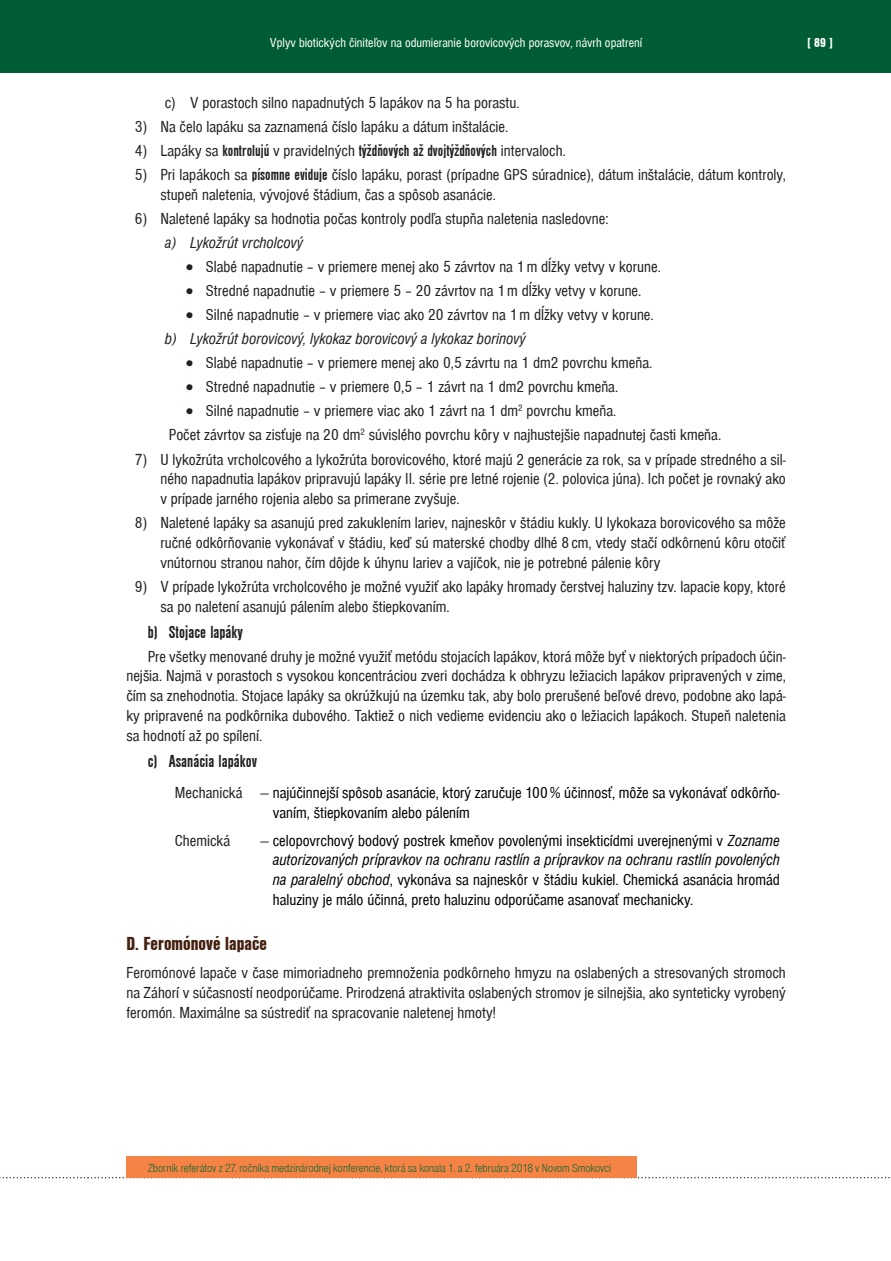
<style>
.page{position:relative;width:891px;height:1261px;background:#fff}
.page>*{position:absolute;margin:0;border:0;box-sizing:border-box;transform-origin:0 0}
.Nadpis_2{font:900 condensed 19.5px "Nimbus Sans DEE";color:#44200f}
.t1{font:700 condensed 18px "Nimbus Sans DEE";color:#231f20}
.Odstavec_-_odsadený{font:condensed 16.5px/19.8px "Nimbus Sans DEE";color:#231f20;text-align:justify}
.Odrazka_normal{font:condensed 16.5px/19.8px "Nimbus Sans DEE";color:#000}
.t2{font:italic condensed 16.5px "Nimbus Sans DEE";color:#231f20}
.t3{font:700 condensed 16.5px "Nimbus Sans DEE";color:#231f20}
.t4{font:condensed 13.5px "Nimbus Sans DEE";color:#fff}
.t5{font:900 condensed 13.5px "Nimbus Sans DEE";color:#fff}
.t6{font:300 condensed 12px "Nimbus Sans DEE";color:#00652e}
.s1{font-weight:400}
.s2{font-weight:700}
.s3{font-family:"Lido STFCE";font-stretch:normal}
.s4{font-style:italic}
</style>
<div class="page">
<svg style="left:0;top:1177px;width:890px;height:1px"></svg>
<div style="left:126px;top:1155px;width:511px;height:22px;background:#f58345"></div>
<div style="left:0;top:0;width:890px;height:73px;background:#005d33"></div>
<p class="t4" style="left:270px;top:35px;width:374px">Vplyv biotických činiteľov na odumieranie borovicových porasvov, návrh opatrení</p>
<p class="t5" style="left:807px;top:35px;width:27px">[ 89 ]</p>
<p class="Odstavec_-_odsadený" style="left:165px;top:93px;width:356px">c) V porastoch silno napadnutých 5 lapákov na 5 ha porastu.</p>
<p class="Odstavec_-_odsadený" style="left:135px;top:117px;width:375px">3) Na čelo lapáku sa zaznamená číslo lapáku a dátum inštalácie.</p>
<p class="t3" style="left:135px;top:141px;width:432px"><span class="s1">4) Lapáky sa</span> kontrolujú <span class="s1">v pravidelných</span> týždňových až dvojtýždňových <span class="s1">intervaloch.</span></p>
<p class="Odstavec_-_odsadený" style="left:160px;top:165px;width:627px;text-indent:-26px">5) Pri lapákoch sa <span class="s2">písomne eviduje</span> číslo lapáku, porast (prípadne GPS súradnice), dátum inštalácie, dátum kontroly, stupeň naletenia, vývojové štádium, čas a spôsob asanácie.</p>
<p class="Odstavec_-_odsadený" style="left:135px;top:209px;width:475px">6) Naletené lapáky sa hodnotia počas kontroly podľa stupňa naletenia nasledovne:</p>
<p class="t2" style="left:165px;top:233px;width:140px">a) Lykožrút vrcholcový</p>
<p class="Odstavec_-_odsadený" style="left:186px;top:257px;width:476px">• Slabé napadnutie – v priemere menej ako 5 závrtov na 1m dĺžky vetvy v korune.</p>
<p class="Odstavec_-_odsadený" style="left:186px;top:281px;width:457px">• Stredné napadnutie – v priemere 5 – 20 závrtov na 1m dĺžky vetvy v korune.</p>
<p class="Odstavec_-_odsadený" style="left:186px;top:305px;width:469px">• Silné napadnutie – v priemere viac ako 20 závrtov na 1m dĺžky vetvy v korune.</p>
<p class="t2" style="left:165px;top:330px;width:362px">b) Lykožrút borovicový, lykokaz borovicový a lykokaz borinový</p>
<p class="Odstavec_-_odsadený" style="left:186px;top:353px;width:468px">• Slabé napadnutie – v priemere menej ako 0,5 závrtu na 1 dm2 povrchu kmeňa.</p>
<p class="Odstavec_-_odsadený" style="left:186px;top:377px;width:434px">• Stredné napadnutie – v priemere 0,5 – 1 závrt na 1 dm2 povrchu kmeňa.</p>
<p class="Odstavec_-_odsadený" style="left:186px;top:401px;width:432px">• Silné napadnutie – v priemere viac ako 1 závrt na 1 dm<sup>2</sup> povrchu kmeňa.</p>
<p class="Odstavec_-_odsadený" style="left:169px;top:425px;width:553px">Počet závrtov sa zisťuje na 20 dm<sup>2</sup> súvislého povrchu kôry v najhustejšie napadnutej časti kmeňa.</p>
<p class="Odstavec_-_odsadený" style="left:160px;top:449px;width:627px;text-indent:-26px">7) U lykožrúta vrcholcového a lykožrúta borovicového, ktoré majú 2 generácie za rok, sa v prípade stredného a sil&shy;ného napadnutia lapákov pripravujú lapáky II. série pre letné rojenie (2. polovica júna). Ich počet je rovnaký ako v prípade jarného rojenia alebo sa primerane zvyšuje.</p>
<p class="Odstavec_-_odsadený" style="left:160px;top:513px;width:627px;text-indent:-26px">8) Naletené lapáky sa asanujú pred zakuklením lariev, najneskôr v štádiu kukly. U lykokaza borovicového sa môže ručné odkôrňovanie vykonávať v štádiu, keď sú materské chodby dlhé 8 cm, vtedy stačí odkôrnenú kôru otočiť vnútornou stranou nahor, čím dôjde k úhynu lariev a vajíčok, nie je potrebné pálenie kôry</p>
<p class="Odstavec_-_odsadený" style="left:160px;top:577px;width:627px;text-indent:-26px">9) V prípade lykožrúta vrcholcového je možné využiť ako lapáky hromady čerstvej haluziny tzv. lapacie kopy, ktoré sa po naletení asanujú pálením alebo štiepkovaním.</p>
<p class="t1" style="left:148px;top:622px;width:97px">b) Stojace lapáky</p>
<p class="Odstavec_-_odsadený" style="left:126px;top:646px;width:661px;text-indent:21px">Pre všetky menované druhy je možné využiť metódu stojacích lapákov, ktorá môže byť v niektorých prípadoch účin&shy;nejšia. Najmä v porastoch s vysokou koncentráciou zveri dochádza k obhryzu ležiacich lapákov pripravených v zime, čím sa znehodnotia. Stojace lapáky sa okrúžkujú na územku tak, aby bolo prerušené beľové drevo, podobne ako lapá&shy;ky pripravené na podkôrnika dubového. Taktiež o nich vedieme evidenciu ako o ležiacich lapákoch. Stupeň naletenia sa hodnotí až po spílení.</p>
<p class="t1" style="left:148px;top:751px;width:111px">c) Asanácia lapákov</p>
<p class="Odstavec_-_odsadený" style="left:175px;top:783px;width:69px">Mechanická</p>
<p class="Odrazka_normal" style="left:273px;top:783px;width:508px;text-indent:-13px"><span class="s3">–</span> najúčinnejší spôsob asanácie, ktorý zaručuje 100% účinnosť, môže sa vykonávať odkôrňo&shy;vaním, štiepkovaním alebo pálením</p>
<p class="Odstavec_-_odsadený" style="left:175px;top:830px;width:57px">Chemická</p>
<p class="Odrazka_normal" style="left:273px;top:830px;width:508px;text-align:justify;text-indent:-13px"><span class="s3">–</span> celopovrchový bodový postrek kmeňov povolenými insekticídmi uverejnenými v <span class="s4">Zozname autorizovaných prípravkov na ochranu rastlín a prípravkov na ochranu rastlín povolených na paralelný obchod</span>, vykonáva sa najneskôr v štádiu kukiel. Chemická asanácia hromád haluziny je málo účinná, preto haluzinu odporúčame asanovať mechanicky.</p>
<p class="Nadpis_2" style="left:126px;top:932px;width:142px">D. Feromónové lapače</p>
<p class="Odstavec_-_odsadený" style="left:126px;top:963px;width:661px">Feromónové lapače v čase mimoriadneho premnoženia podkôrneho hmyzu na oslabených a stresovaných stromoch na Záhorí v súčasností neodporúčame. Prirodzená atraktivita oslabených stromov je silnejšia, ako synteticky vyrobený feromón. Maximálne sa sústrediť na spracovanie naletenej hmoty!</p>
<p class="t6" style="left:148px;top:1161px;width:465px">Zborník referátov z 27. ročníka medzinárodnej konferencie, ktorá sa konala 1. a 2. februára 2018 v Novom Smokovci</p>
</div>
